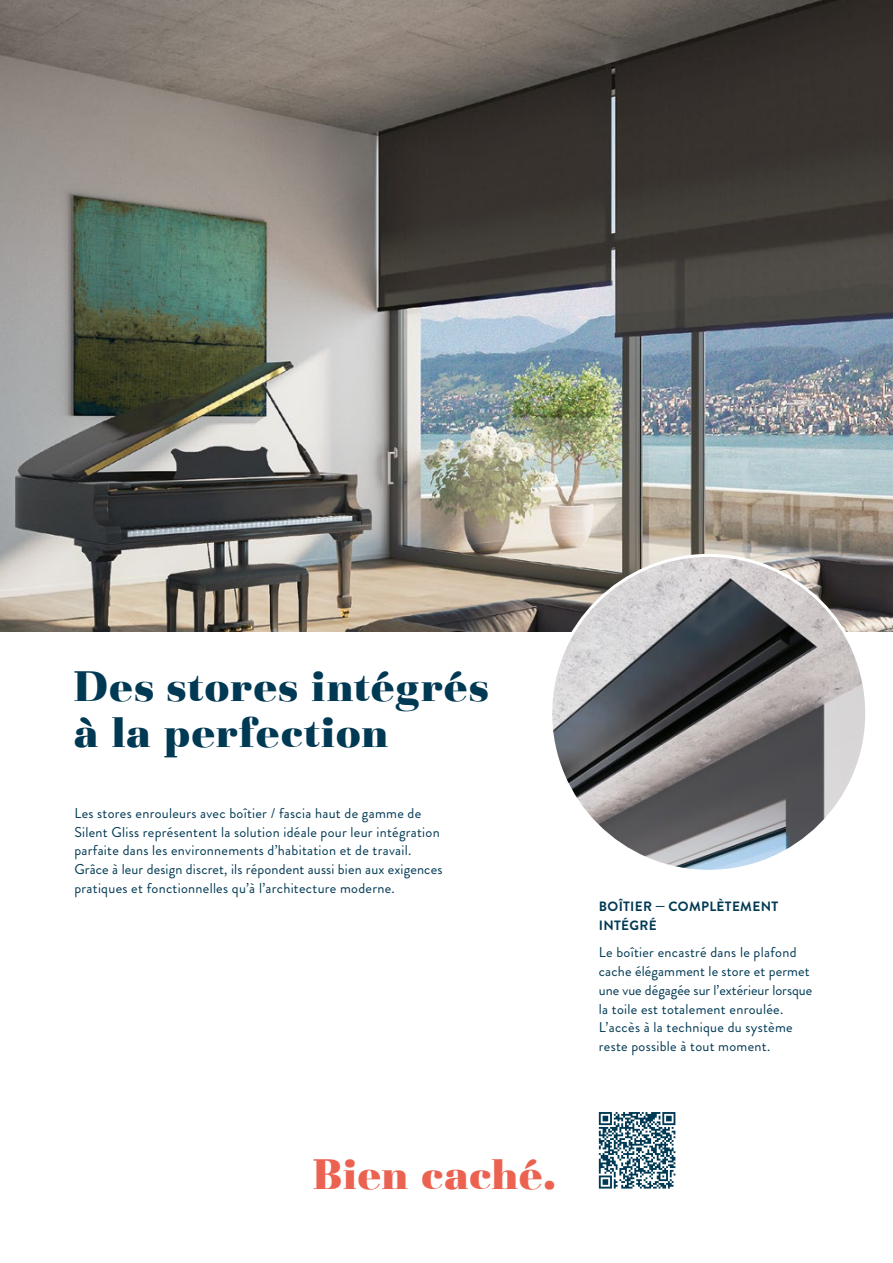
<style>
.page{position:relative;width:893px;height:1263px;background:#fff}
.page>*{position:absolute;margin:0;border:0;box-sizing:border-box;transform-origin:0 0}
.t1{font:900 44.25px/46.5px "Basilia";letter-spacing:.03em;color:#003953}
.t2{font:900 44.25px "Basilia";letter-spacing:.015em;color:#eb6250}
.t3{font:14.25px/18.8px "Brandon Grotesque";letter-spacing:.02em;color:#003953}
.t4{font:700 13.5px/18.8px "Brandon Grotesque";letter-spacing:.02em;color:#003953}
</style>
<div class="page">
<img style="left:0;top:0;width:893px;height:631px">
<img style="left:551px;top:555px;width:316px;height:316px;border-radius:158px">
<svg style="left:599px;top:1112px;width:76px;height:76px"></svg>
<h1 class="t1" style="left:74px;top:667px;width:416px">Des stores intégrés à la perfection</h1>
<p class="t3" style="left:74px;top:804px;width:369px">Les stores enrouleurs avec boîtier / fascia haut de gamme de Silent Gliss représentent la solution idéale pour leur intégration parfaite dans les environnements d’habitation et de travail.<br>Grâce à leur design discret, ils répondent aussi bien aux exigences pratiques et fonctionnelles qu’à l’architecture moderne.</p>
<h1 class="t2" style="left:313px;top:1147px;width:245px">Bien caché.</h1>
<p class="t4" style="left:599px;top:897px;width:181px">BOÎTIER — COMPLÈTEMENT<br>INTÉGRÉ</p>
<p class="t3" style="left:599px;top:943px;width:215px">Le boîtier encastré dans le plafond cache élégamment le store et permet une vue dégagée sur l’extérieur lorsque la toile est totalement enroulée.<br>L’accès à la technique du système reste possible à tout moment.</p>
</div>
